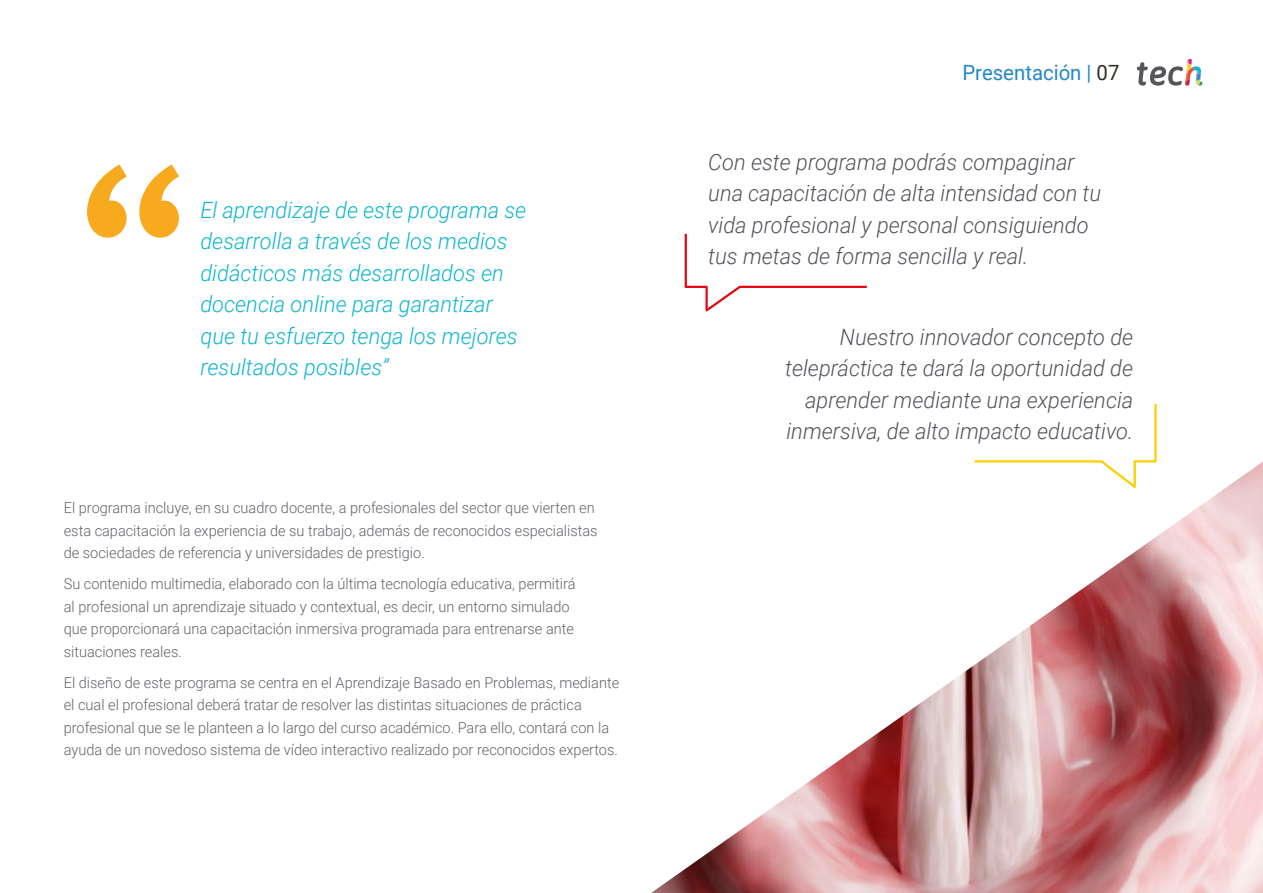
<style>
.page{position:relative;width:1263px;height:893px;background:#fff}
.page>*{position:absolute;margin:0;border:0;box-sizing:border-box;transform-origin:0 0}
.t1{font:italic 300 22.5px/31.5px "Roboto";color:#52555b;text-align:right}
.t2{font:italic 300 22.5px/31.5px "Roboto";color:#0fb6cf}
.t3{font:21px "Roboto";color:#2488c9}
.t4{font:300 15px/22.5px "Roboto";color:#61646a}
.s1{color:#312e20}
</style>
<div class="page">
<svg style="left:87px;top:164px;width:92px;height:74px"></svg>
<img style="left:651px;top:461px;width:612px;height:432px">
<svg style="left:1137px;top:59px;width:65px;height:27px"></svg>
<svg style="left:972px;top:404px;width:186px;height:87px"></svg>
<svg style="left:684px;top:233px;width:183px;height:79px"></svg>
<h1 class="t2" style="left:200px;top:193px;width:327px">El aprendizaje de este programa se desarrolla a través de los medios didácticos más desarrollados en docencia online para garantizar que tu esfuerzo tenga los mejores resultados posibles”</h1>
<p class="t4" style="left:64px;top:496px;width:535px">El programa incluye, en su cuadro docente, a profesionales del sector que vierten en esta capacitación la experiencia de su trabajo, además de reconocidos especialistas de sociedades de referencia y universidades de prestigio.</p>
<p class="t4" style="left:64px;top:572px;width:513px">Su contenido multimedia, elaborado con la última tecnología educativa, permitirá al profesional un aprendizaje situado y contextual, es decir, un entorno simulado que proporcionará una capacitación inmersiva programada para entrenarse ante situaciones reales.</p>
<p class="t4" style="left:64px;top:670px;width:557px">El diseño de este programa se centra en el Aprendizaje Basado en Problemas, mediante el cual el profesional deberá tratar de resolver las distintas situaciones de práctica profesional que se le planteen a lo largo del curso académico. Para ello, contará con la ayuda de un novedoso sistema de vídeo interactivo realizado por reconocidos expertos.</p>
<h2 class="t3" style="left:962px;top:57px;width:159px">Presentación | <span class="s1">07</span></h2>
<h1 class="t1" style="left:708px;top:145px;width:394px;text-align:left">Con este programa podrás compaginar una capacitación de alta intensidad con tu vida profesional y personal consiguiendo tus metas de forma sencilla y real.</h1>
<h1 class="t1" style="left:785px;top:320px;width:350px">Nuestro innovador concepto de telepráctica te dará la oportunidad de aprender mediante una experiencia inmersiva, de alto impacto educativo.</h1>
</div>
